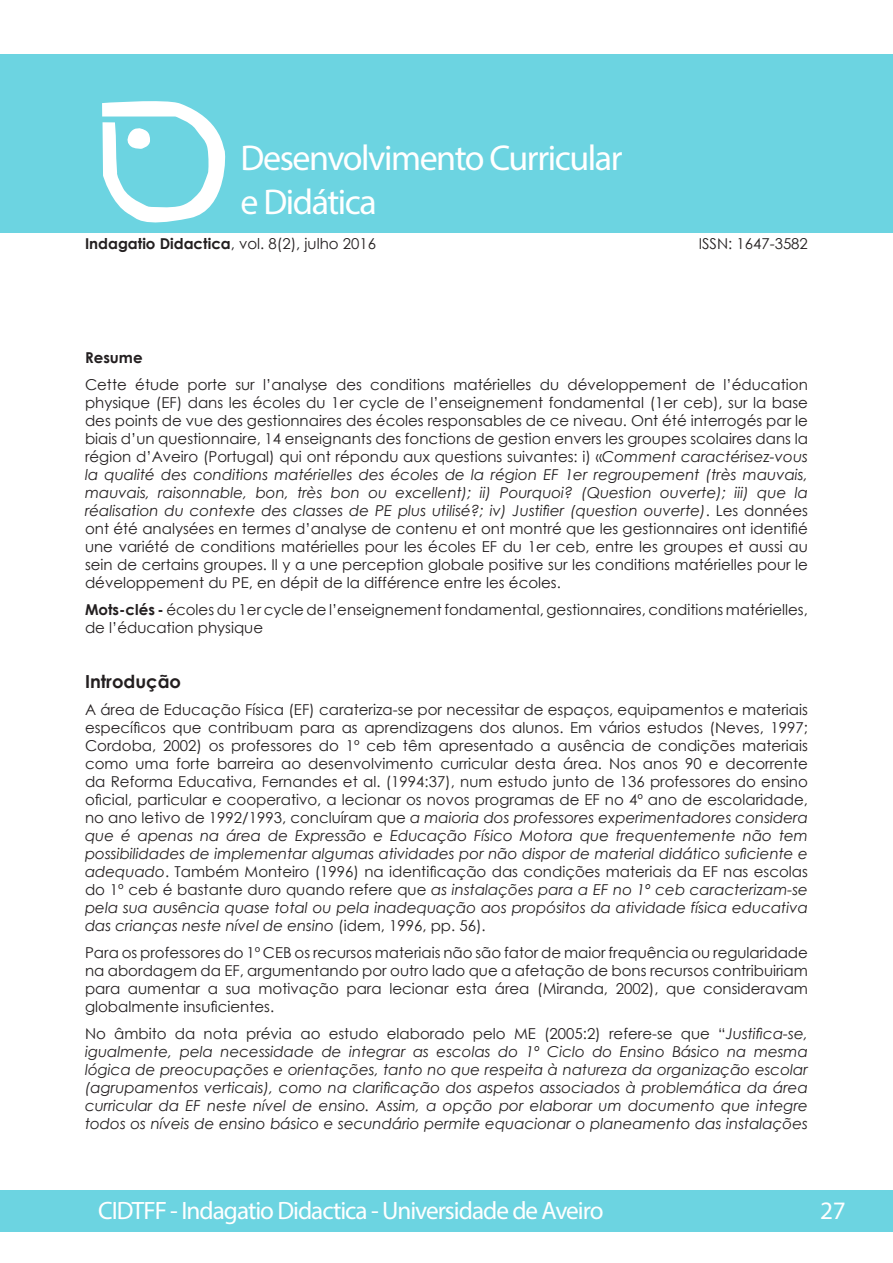
<style>
.page{position:relative;width:893px;height:1263px;background:#fff}
.page>*{position:absolute;margin:0;border:0;box-sizing:border-box;transform-origin:0 0}
.t1{font:36px/43.2px "Myriad Pro";letter-spacing:-.04em;color:#fff}
.t2{font:25.2px "Myriad Pro";letter-spacing:-.04em;color:#fff}
.t3{font:700 18px "Century Gothic";color:#231f20}
.t4{font:15px/18px "Century Gothic";color:#231f20;text-align:justify}
.t5{font:italic 15px/18px "Century Gothic";color:#231f20;text-align:justify}
.t6{font:700 15px "Century Gothic";color:#231f20}
.s1{font-weight:700}
.s2{font-style:italic}
.s3{font-style:normal}
</style>
<div class="page">
<div style="left:0;top:1190px;width:892px;height:41px;background:#6cd4e1"></div>
<div style="left:0;top:54px;width:893px;height:179px;background:#6cd4e1"></div>
<svg style="left:102px;top:101px;width:124px;height:122px"></svg>
<h1 class="t1" style="left:241px;top:136px;width:384px">Desenvolvimento Curricular e Didática</h1>
<p class="t4" style="left:85px;top:234px;width:293px"><span class="s1">Indagatio Didactica</span>, vol. 8(2), julho 2016</p>
<p class="t4" style="left:699px;top:234px;width:111px">ISSN: 1647-3582</p>
<p class="t6" style="left:85px;top:346px;width:59px">Resume</p>
<p class="t4" style="left:85px;top:375px;width:724px">Cette étude porte sur l’analyse des conditions matérielles du développement de l’éducation physique (EF) dans les écoles du 1er cycle de l’enseignement fondamental (1er ceb), sur la base des points de vue des gestionnaires des écoles responsables de ce niveau. Ont été interrogés par le biais d’un questionnaire, 14 enseignants des fonctions de gestion envers les groupes scolaires dans la région d’Aveiro (Portugal) qui ont répondu aux questions suivantes: i) «<span class="s2">Comment caractérisez-vous la qualité des conditions matérielles des écoles de la région EF 1er regroupement (très mauvais, mauvais, raisonnable, bon, très bon ou excellent); ii) Pourquoi? (Question ouverte); iii) que la réalisation du contexte des classes de PE plus utilisé?; iv) Justifier (question ouverte)</span>. Les données ont été analysées en termes d’analyse de contenu et ont montré que les gestionnaires ont identifié une variété de conditions matérielles pour les écoles EF du 1er ceb, entre les groupes et aussi au sein de certains groupes. Il y a une perception globale positive sur les conditions matérielles pour le développement du PE, en dépit de la différence entre les écoles.</p>
<p class="t4" style="left:85px;top:600px;width:724px"><span class="s1">Mots-clés -</span> écoles du 1er cycle de l’enseignement fondamental, gestionnaires, conditions matérielles, de l’éducation physique</p>
<p class="t3" style="left:85px;top:668px;width:98px">Introdução</p>
<p class="t4" style="left:85px;top:701px;width:724px">A área de Educação Física (EF) carateriza-se por necessitar de espaços, equipamentos e materiais específicos que contribuam para as aprendizagens dos alunos. Em vários estudos (Neves, 1997; Cordoba, 2002) os professores do 1º ceb têm apresentado a ausência de condições materiais como uma forte barreira ao desenvolvimento curricular desta área. Nos anos 90 e decorrente da Reforma Educativa, Fernandes et al. (1994:37), num estudo junto de 136 professores do ensino oficial, particular e cooperativo, a lecionar os novos programas de EF no 4º ano de escolaridade, no ano letivo de 1992/1993, concluíram que <span class="s2">a maioria dos professores experimentadores considera que é apenas na área de Expressão e Educação Físico Motora que frequentemente não tem possibilidades de implementar algumas atividades por não dispor de material didático suficiente e adequado</span>. Também Monteiro (1996) na identificação das condições materiais da EF nas escolas do 1º ceb é bastante duro quando refere que <span class="s2">as instalações para a EF no 1º ceb caracterizam-se pela sua ausência quase total ou pela inadequação aos propósitos da atividade física educativa das crianças neste nível de ensino</span> (idem, 1996, pp. 56).</p>
<p class="t4" style="left:85px;top:944px;width:724px">Para os professores do 1º CEB os recursos materiais não são fator de maior frequência ou regularidade na abordagem da EF, argumentando por outro lado que a afetação de bons recursos contribuiriam para aumentar a sua motivação para lecionar esta área (Miranda, 2002), que consideravam globalmente insuficientes.</p>
<p class="t5" style="left:85px;top:1025px;width:724px"><span class="s3">No âmbito da nota prévia ao estudo elaborado pelo ME (2005:2) refere-se que “</span>Justifica-se, igualmente, pela necessidade de integrar as escolas do 1º Ciclo do Ensino Básico na mesma lógica de preocupações e orientações, tanto no que respeita à natureza da organização escolar (agrupamentos verticais), como na clarificação dos aspetos associados à problemática da área curricular da EF neste nível de ensino. Assim, a opção por elaborar um documento que integre todos os níveis de ensino básico e secundário permite equacionar o planeamento das instalações</p>
<h2 class="t2" style="left:98px;top:1194px;width:507px">CIDTFF - Indagatio Didactica - Universidade de Aveiro</h2>
<h2 class="t2" style="left:820px;top:1194px;width:27px">27</h2>
</div>
